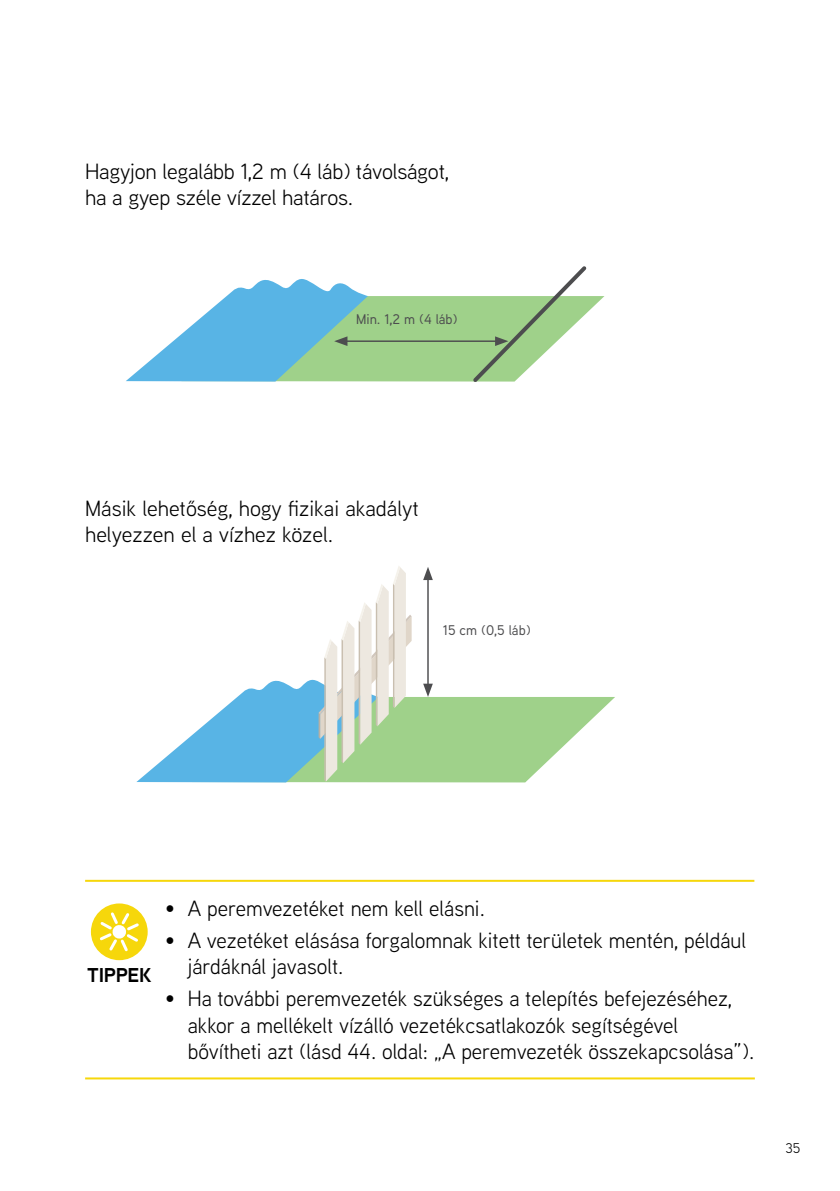
<style>
.page{position:relative;width:840px;height:1191px;background:#fff}
.page>*{position:absolute;margin:0;border:0;box-sizing:border-box;transform-origin:0 0}
.t1{font:22px/26.4px "Aaux Next";color:#000}
.t2{font:700 20px "Aaux Next";letter-spacing:-.01em;color:#000}
.t3{font:500 14px "Aaux Next";color:#4d4d4f}
.t4{font:14px "Aaux Next";color:#000}
</style>
<div class="page">
<hr style="left:85px;top:880px;width:669px;height:2px;background:#f6d70b">
<hr style="left:85px;top:1077px;width:669px;height:2px;background:#f6d70b">
<div style="left:91px;top:903px;width:57px;height:57px;background:#f6d70b;border-radius:50%"></div>
<svg style="left:97px;top:910px;width:44px;height:43px"></svg>
<svg style="left:126px;top:334px;width:55px;height:48px"></svg>
<svg style="left:181px;top:266px;width:423px;height:116px"></svg>
<svg style="left:136px;top:735px;width:287px;height:48px"></svg>
<svg style="left:192px;top:566px;width:422px;height:216px"></svg>
<p class="t1" style="left:85px;top:157px;width:365px">Hagyjon legalább 1,2 m (4 láb) távolságot, ha a gyep széle vízzel határos.</p>
<p class="t3" style="left:356px;top:310px;width:103px">Min. 1,2 m (4 láb)</p>
<p class="t1" style="left:85px;top:494px;width:335px">Másik lehetőség, hogy fizikai akadályt helyezzen el a vízhez közel.</p>
<p class="t3" style="left:442px;top:620px;width:89px">15 cm (0,5 láb)</p>
<p class="t2" style="left:87px;top:960px;width:66px">TIPPEK</p>
<p class="t1" style="left:165px;top:894px;width:321px">• A peremvezetéket nem kell elásni.</p>
<p class="t1" style="left:188px;top:926px;width:559px;text-indent:-23px">• A vezetéket elásása forgalomnak kitett területek mentén, például járdáknál javasolt.</p>
<p class="t1" style="left:188px;top:984px;width:567px;text-indent:-23px">• Ha további peremvezeték szükséges a telepítés befejezéséhez, akkor a mellékelt vízálló vezetékcsatlakozók segítségével bővítheti azt (lásd 44. oldal: „A peremvezeték összekapcsolása”).</p>
<p class="t4" style="left:785px;top:1139px;width:16px">35</p>
</div>
